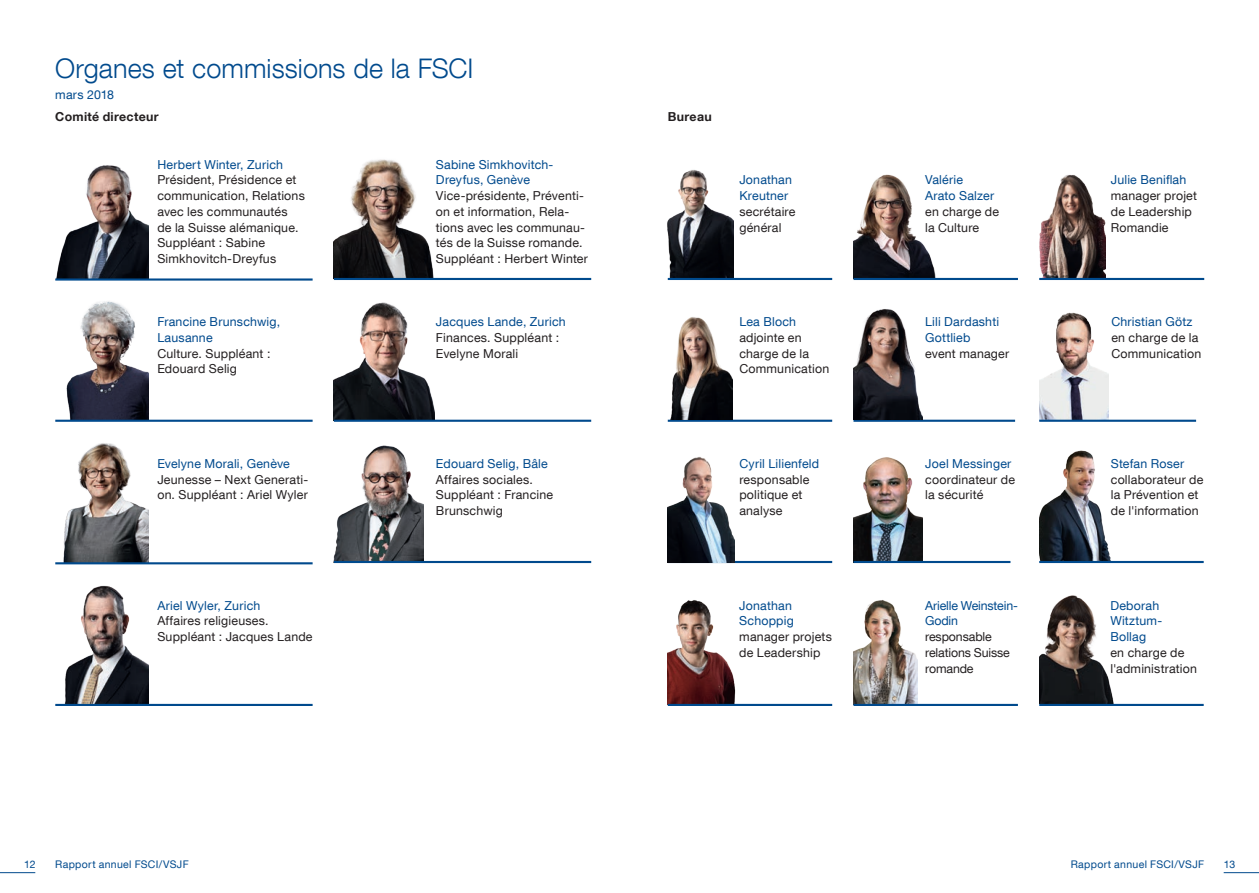
<style>
.page{position:relative;width:1259px;height:893px;background:#fff}
.page>*{position:absolute;margin:0;border:0;box-sizing:border-box;transform-origin:0 0}
.t1{font:300 27px "Helvetica Neue LT Com";letter-spacing:.005em;color:#004a8d}
.t2{font:12.3px/15.8px "Helvetica Neue LT Com";letter-spacing:.015em;color:#231f20}
.t3{font:12.3px/15.8px "Helvetica Neue LT Com";letter-spacing:.015em;color:#004a8d}
.t4{font:12.3px/15.8px "Helvetica Neue LT Com";letter-spacing:-.01em;color:#231f20}
.t5{font:12.3px/15.8px "Helvetica Neue LT Com";letter-spacing:-.01em;color:#004a8d}
.t6{font:700 12.3px "Helvetica Neue LT Com";letter-spacing:.025em;color:#231f20}
.t7{font:10.5px "Helvetica Neue LT Com";letter-spacing:.03em;color:#004a8d}
</style>
<div class="page">
<img style="left:334px;top:302px;width:101px;height:118px">
<img style="left:57px;top:301px;width:91px;height:119px">
<img style="left:334px;top:445px;width:89px;height:116px">
<img style="left:63px;top:443px;width:85px;height:119px">
<img style="left:57px;top:585px;width:91px;height:119px">
<img style="left:56px;top:165px;width:92px;height:113px">
<img style="left:334px;top:159px;width:101px;height:119px">
<hr style="left:55px;top:278px;width:258px;height:3px;background:#004a8d">
<hr style="left:55px;top:420px;width:258px;height:2px;background:#004a8d">
<hr style="left:55px;top:562px;width:258px;height:2px;background:#004a8d">
<hr style="left:55px;top:704px;width:258px;height:2px;background:#004a8d">
<hr style="left:334px;top:278px;width:257px;height:2px;background:#004a8d">
<hr style="left:334px;top:420px;width:257px;height:2px;background:#004a8d">
<hr style="left:668px;top:420px;width:164px;height:2px;background:#004a8d">
<hr style="left:334px;top:561px;width:257px;height:2px;background:#004a8d">
<img style="left:853px;top:600px;width:65px;height:104px">
<img style="left:853px;top:457px;width:69px;height:104px">
<img style="left:1039px;top:175px;width:67px;height:103px">
<img style="left:668px;top:600px;width:68px;height:104px">
<img style="left:1039px;top:312px;width:69px;height:108px">
<img style="left:1039px;top:595px;width:79px;height:109px">
<img style="left:668px;top:317px;width:64px;height:103px">
<img style="left:667px;top:170px;width:66px;height:108px">
<img style="left:853px;top:174px;width:87px;height:104px">
<img style="left:1039px;top:450px;width:74px;height:111px">
<hr style="left:1039px;top:278px;width:165px;height:2px;background:#004a8d">
<hr style="left:1039px;top:561px;width:164px;height:2px;background:#004a8d">
<hr style="left:1039px;top:704px;width:164px;height:2px;background:#004a8d">
<hr style="left:853px;top:561px;width:157px;height:2px;background:#004a8d">
<hr style="left:668px;top:278px;width:164px;height:2px;background:#004a8d">
<hr style="left:853px;top:278px;width:165px;height:2px;background:#004a8d">
<hr style="left:853px;top:420px;width:162px;height:2px;background:#004a8d">
<hr style="left:1039px;top:420px;width:157px;height:2px;background:#004a8d">
<hr style="left:853px;top:704px;width:165px;height:2px;background:#004a8d">
<hr style="left:668px;top:704px;width:164px;height:2px;background:#004a8d">
<hr style="left:668px;top:561px;width:164px;height:2px;background:#004a8d">
<img style="left:853px;top:309px;width:69px;height:111px">
<img style="left:668px;top:457px;width:66px;height:105px">
<hr style="left:1223px;top:872px;width:36px;height:1px;background:#004a8d">
<hr style="left:0;top:872px;width:35px;height:1px;background:#004a8d">
<h1 class="t1" style="left:55px;top:51px;width:420px">Organes et commissions de la FSCI</h1>
<p class="t3" style="left:55px;top:87px;width:60px">mars 2018</p>
<p class="t6" style="left:55px;top:109px;width:105px">Comité directeur</p>
<p class="t3" style="left:157px;top:156px;width:127px">Herbert Winter, Zurich</p>
<p class="t2" style="left:157px;top:172px;width:149px">Président, Présidence et communication, Relations avec les communautés<br>de la Suisse alémanique.<br>Suppléant : Sabine<br>Simkhovitch-Dreyfus</p>
<p class="t3" style="left:157px;top:313px;width:124px">Francine Brunschwig,<br>Lausanne</p>
<p class="t2" style="left:157px;top:345px;width:115px">Culture. Suppléant :<br>Edouard Selig</p>
<p class="t3" style="left:157px;top:455px;width:134px">Evelyne Morali, Genève</p>
<p class="t2" style="left:157px;top:471px;width:152px">Jeunesse – Next Generati&shy;on. Suppléant : Ariel Wyler</p>
<p class="t3" style="left:157px;top:597px;width:104px">Ariel Wyler, Zurich</p>
<p class="t2" style="left:157px;top:613px;width:157px">Affaires religieuses.<br>Suppléant : Jacques Lande</p>
<p class="t3" style="left:436px;top:156px;width:119px">Sabine Simkhovitch-<br>Dreyfus, Genève</p>
<p class="t2" style="left:436px;top:188px;width:153px">Vice-présidente, Préventi&shy;on et information, Rela&shy;tions avec les communau&shy;tés de la Suisse romande.<br>Suppléant : Herbert Winter</p>
<p class="t3" style="left:436px;top:314px;width:131px">Jacques Lande, Zurich</p>
<p class="t2" style="left:436px;top:329px;width:125px">Finances. Suppléant :<br>Evelyne Morali</p>
<p class="t3" style="left:436px;top:455px;width:113px">Edouard Selig, Bâle</p>
<p class="t2" style="left:436px;top:471px;width:119px">Affaires sociales.<br>Suppléant : Francine<br>Brunschwig</p>
<p class="t6" style="left:668px;top:109px;width:45px">Bureau</p>
<p class="t3" style="left:739px;top:172px;width:54px">Jonathan<br>Kreutner</p>
<p class="t2" style="left:739px;top:203px;width:58px">secrétaire général</p>
<p class="t3" style="left:739px;top:314px;width:58px">Lea Bloch</p>
<p class="t2" style="left:739px;top:329px;width:91px">adjointe en charge de la<br>Communication</p>
<p class="t3" style="left:739px;top:455px;width:81px">Cyril Lilienfeld</p>
<p class="t2" style="left:739px;top:471px;width:72px">responsable politique et analyse</p>
<p class="t3" style="left:739px;top:597px;width:56px">Jonathan<br>Schoppig</p>
<p class="t2" style="left:739px;top:628px;width:94px">manager projets de Leadership</p>
<p class="t3" style="left:925px;top:172px;width:71px">Valérie<br>Arato Salzer</p>
<p class="t2" style="left:925px;top:203px;width:76px">en charge de la Culture</p>
<p class="t3" style="left:925px;top:314px;width:75px">Lili Dardashti<br>Gottlieb</p>
<p class="t2" style="left:925px;top:345px;width:86px">event manager</p>
<p class="t3" style="left:925px;top:455px;width:88px">Joel Messinger</p>
<p class="t2" style="left:925px;top:471px;width:91px">coordinateur de la sécurité</p>
<p class="t5" style="left:925px;top:597px;width:94px">Arielle Weinstein-<br>Godin</p>
<p class="t4" style="left:925px;top:629px;width:86px">responsable relations Suisse romande</p>
<p class="t3" style="left:1110px;top:172px;width:77px">Julie Beniflah</p>
<p class="t2" style="left:1110px;top:187px;width:88px">manager projet de Leadership<br>Romandie</p>
<p class="t3" style="left:1111px;top:313px;width:83px">Christian Götz</p>
<p class="t2" style="left:1111px;top:329px;width:91px">en charge de la<br>Communication</p>
<p class="t3" style="left:1110px;top:455px;width:75px">Stefan Roser</p>
<p class="t2" style="left:1110px;top:471px;width:94px">collaborateur de la Prévention et de l'information</p>
<p class="t3" style="left:1110px;top:597px;width:53px">Deborah<br>Witztum-<br>Bollag</p>
<p class="t2" style="left:1110px;top:644px;width:88px">en charge de l'administration</p>
<p class="t7" style="left:24px;top:858px;width:13px">12</p>
<p class="t7" style="left:55px;top:858px;width:135px">Rapport annuel FSCI/VSJF</p>
<p class="t7" style="left:1070px;top:858px;width:135px">Rapport annuel FSCI/VSJF</p>
<p class="t7" style="left:1224px;top:858px;width:13px">13</p>
</div>
